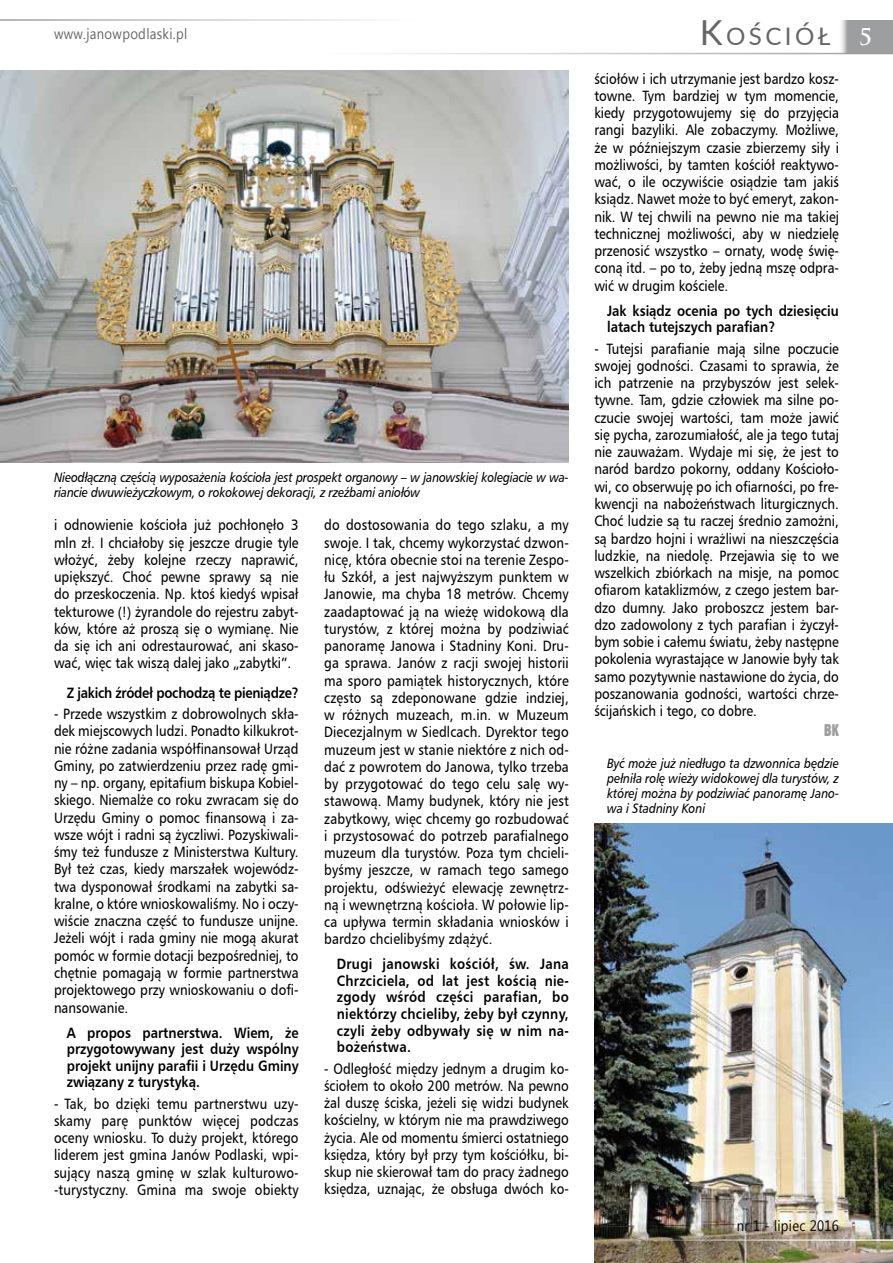
<style>
.page{position:relative;width:893px;height:1263px;background:#fff}
.page>*{position:absolute;margin:0;border:0;box-sizing:border-box;transform-origin:0 0}
.t1{font:24.15px "Lato";letter-spacing:.145em;color:#646567}
.t2{font:16.5px "Gothic 821 Condensed L2";color:#9c9e9f}
.t3{font:15px/17.2px "Humanist 777 L2 Roman B";color:#000;text-align:justify;scale:.87 1}
.t4{font:15px/16.5px "Humanist 777 L2 Bold B";color:#000;text-align:justify;scale:.87 1}
.t5{font:15px "Humanist 777 L2 Bold B";letter-spacing:-.02em;color:#000;scale:.87 1}
.t6{font:15px "Lao UI";letter-spacing:.025em;color:#646567;scale:.87 1}
.t7{font:15px "Lao UI";letter-spacing:.025em;color:#000;scale:.87 1}
.t8{font:13.5px/15px "Humanist 777 L2 Italic B";letter-spacing:-.01em;color:#000;scale:.87 1}
.s1{font-size:34.5px}
.s2{font-family:"Trajan Pro";font-weight:700;font-size:22.5px;color:#fff}
</style>
<div class="page">
<img style="left:594px;top:824px;width:299px;height:439px">
<hr style="left:582px;top:1239px;width:311px;height:2px;background:#fff">
<div style="left:839px;top:20px;width:54px;height:33px;background:#9c9e9f"></div>
<hr style="left:324px;top:53px;width:569px;height:1px;background:#9c9e9f">
<hr style="left:0;top:19px;width:425px;height:2px;background:#9c9e9f">
<img style="left:0;top:71px;width:569px;height:392px">
<p class="t6" style="left:54px;top:24px;width:155px">www.janowpodlaski.pl</p>
<h1 class="t1" style="left:700px;top:19px;width:174px"><span class="s1">K</span>ościół <span class="s2">5</span></h1>
<p class="t8" style="left:54px;top:470px;width:593px">Nieodłączną częścią wyposażenia kościoła jest prospekt organowy – w janowskiej kolegiacie w wa&shy;riancie dwuwieżyczkowym, o rokokowej dekoracji, z rzeźbami aniołów</p>
<p class="t3" style="left:54px;top:516px;width:283px">i odnowienie kościoła już pochłonęło 3 mln zł. I chciałoby się jeszcze drugie tyle włożyć, żeby kolejne rzeczy naprawić, upiększyć. Choć pewne sprawy są nie do przeskoczenia. Np. ktoś kiedyś wpisał tekturowe (!) żyrandole do rejestru zabyt&shy;ków, które aż proszą się o wymianę. Nie da się ich ani odrestaurować, ani skaso&shy;wać, więc tak wiszą dalej jako „zabytki”.</p>
<p class="t5" style="left:67px;top:683px;width:268px">Z jakich źródeł pochodzą te pieniądze?</p>
<p class="t3" style="left:54px;top:705px;width:283px">- Przede wszystkim z dobrowolnych skła&shy;dek miejscowych ludzi. Ponadto kilkukrot&shy;nie różne zadania współfinansował Urząd Gminy, po zatwierdzeniu przez radę gmi&shy;ny – np. organy, epitafium biskupa Kobiel&shy;skiego. Niemalże co roku zwracam się do Urzędu Gminy o pomoc finansową i za&shy;wsze wójt i radni są życzliwi. Pozyskiwali&shy;śmy też fundusze z Ministerstwa Kultury.<br>Był też czas, kiedy marszałek wojewódz&shy;twa dysponował środkami na zabytki sa&shy;kralne, o które wnioskowaliśmy. No i oczy&shy;wiście znaczna część to fundusze unijne.<br>Jeżeli wójt i rada gminy nie mogą akurat pomóc w formie dotacji bezpośredniej, to chętnie pomagają w formie partnerstwa projektowego przy wnioskowaniu o dofi&shy;nansowanie.</p>
<p class="t4" style="left:67px;top:1023px;width:268px">A propos partnerstwa. Wiem, że przygotowywany jest duży wspólny projekt unijny parafii i Urzędu Gminy związany z turystyką.</p>
<p class="t3" style="left:54px;top:1094px;width:283px">- Tak, bo dzięki temu partnerstwu uzy&shy;skamy parę punktów więcej podczas oceny wniosku. To duży projekt, którego liderem jest gmina Janów Podlaski, wpi&shy;sujący naszą gminę w szlak kulturowo--turystyczny. Gmina ma swoje obiekty</p>
<p class="t3" style="left:324px;top:516px;width:283px">do dostosowania do tego szlaku, a my swoje. I tak, chcemy wykorzystać dzwon&shy;nicę, która obecnie stoi na terenie Zespo&shy;łu Szkół, a jest najwyższym punktem w Janowie, ma chyba 18 metrów. Chcemy zaadaptować ją na wieżę widokową dla turystów, z której można by podziwiać panoramę Janowa i Stadniny Koni. Dru&shy;ga sprawa. Janów z racji swojej historii ma sporo pamiątek historycznych, które często są zdeponowane gdzie indziej, w różnych muzeach, m.in. w Muzeum Diecezjalnym w Siedlcach. Dyrektor tego muzeum jest w stanie niektóre z nich od&shy;dać z powrotem do Janowa, tylko trzeba by przygotować do tego celu salę wy&shy;stawową. Mamy budynek, który nie jest zabytkowy, więc chcemy go rozbudować i przystosować do potrzeb parafialnego muzeum dla turystów. Poza tym chcieli&shy;byśmy jeszcze, w ramach tego samego projektu, odświeżyć elewację zewnętrz&shy;ną i wewnętrzną kościoła. W połowie lip&shy;ca upływa termin składania wniosków i bardzo chcielibyśmy zdążyć.</p>
<p class="t4" style="left:337px;top:955px;width:268px">Drugi janowski kościół, św. Jana Chrzciciela, od lat jest kością nie&shy;zgody wśród części parafian, bo niektórzy chcieliby, żeby był czynny, czyli żeby odbywały się w nim na&shy;bożeństwa.</p>
<p class="t3" style="left:324px;top:1059px;width:283px">- Odległość między jednym a drugim ko&shy;ściołem to około 200 metrów. Na pewno żal duszę ściska, jeżeli się widzi budynek kościelny, w którym nie ma prawdziwego życia. Ale od momentu śmierci ostatniego księdza, który był przy tym kościółku, bi&shy;skup nie skierował tam do pracy żadnego księdza, uznając, że obsługa dwóch ko-</p>
<p class="t3" style="left:594px;top:69px;width:283px">ściołów i ich utrzymanie jest bardzo kosz&shy;towne. Tym bardziej w tym momencie, kiedy przygotowujemy się do przyjęcia rangi bazyliki. Ale zobaczymy. Możliwe, że w późniejszym czasie zbierzemy siły i możliwości, by tamten kościół reaktywo&shy;wać, o ile oczywiście osiądzie tam jakiś ksiądz. Nawet może to być emeryt, zakon&shy;nik. W tej chwili na pewno nie ma takiej technicznej możliwości, aby w niedzielę przenosić wszystko – ornaty, wodę świę&shy;coną itd. – po to, żeby jedną mszę odpra&shy;wić w drugim kościele.</p>
<p class="t4" style="left:607px;top:302px;width:268px">Jak ksiądz ocenia po tych dziesięciu latach tutejszych parafian?</p>
<p class="t3" style="left:594px;top:339px;width:283px">- Tutejsi parafianie mają silne poczucie swojej godności. Czasami to sprawia, że ich patrzenie na przybyszów jest selek&shy;tywne. Tam, gdzie człowiek ma silne po&shy;czucie swojej wartości, tam może jawić się pycha, zarozumiałość, ale ja tego tutaj nie zauważam. Wydaje mi się, że jest to naród bardzo pokorny, oddany Kościoło&shy;wi, co obserwuję po ich ofiarności, po fre&shy;kwencji na nabożeństwach liturgicznych.<br>Choć ludzie są tu raczej średnio zamożni, są bardzo hojni i wrażliwi na nieszczęścia ludzkie, na niedolę. Przejawia się to we wszelkich zbiórkach na misje, na pomoc ofiarom kataklizmów, z czego jestem bar&shy;dzo dumny. Jako proboszcz jestem bar&shy;dzo zadowolony z tych parafian i życzył&shy;bym sobie i całemu światu, żeby następne pokolenia wyrastające w Janowie były tak samo pozytywnie nastawione do życia, do poszanowania godności, wartości chrze&shy;ścijańskich i tego, co dobre.</p>
<p class="t2" style="left:824px;top:720px;width:16px">BK</p>
<p class="t8" style="left:607px;top:755px;width:268px;text-align:justify">Być może już niedługo ta dzwonnica będzie pełniła rolę wieży widokowej dla turystów, z której można by podziwiać panoramę Jano&shy;wa i Stadniny Koni</p>
<p class="t7" style="left:737px;top:1216px;width:119px">nr 1 - lipiec 2016</p>
</div>
